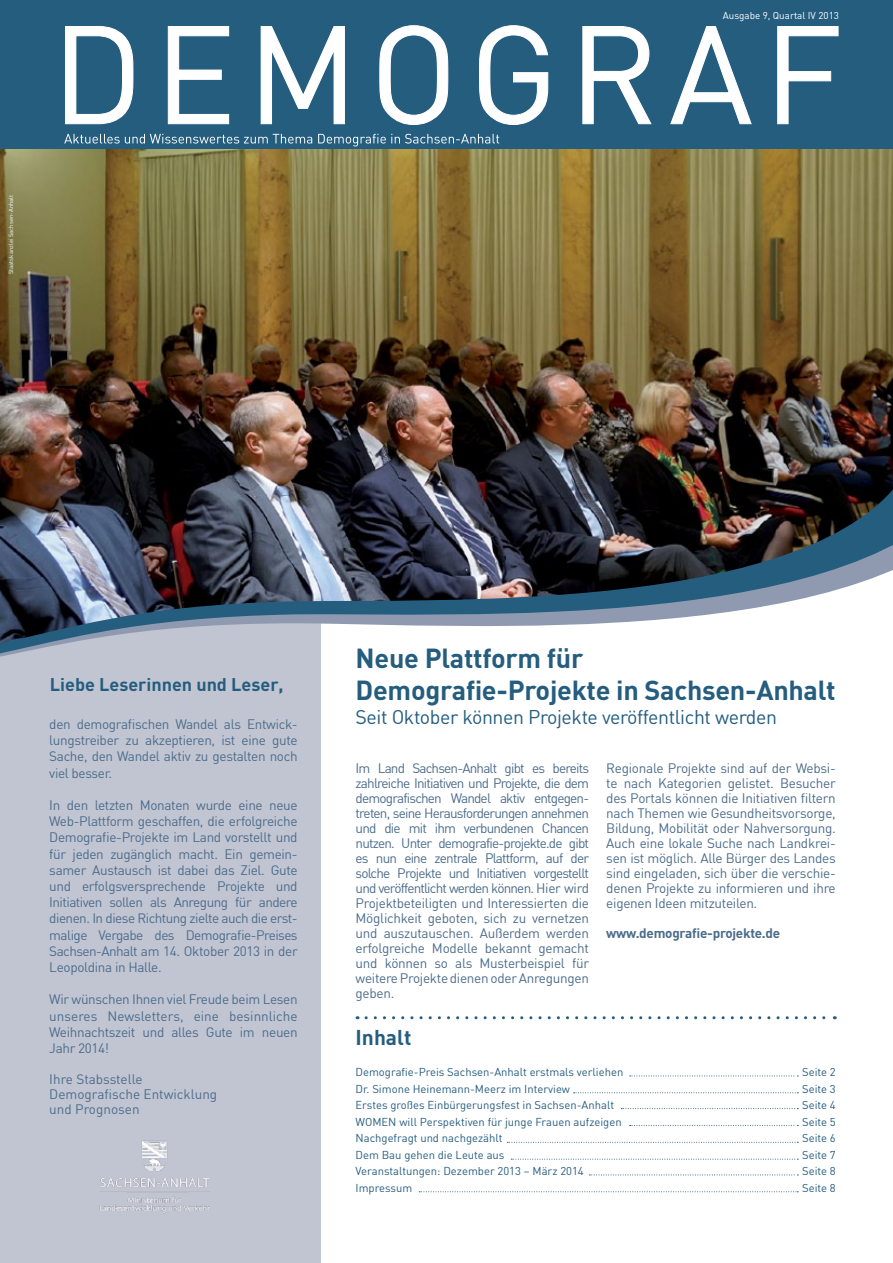
<style>
.page{position:relative;width:893px;height:1263px;background:#fff}
.page>*{position:absolute;margin:0;border:0;box-sizing:border-box;transform-origin:0 0}
.t1{font:700 27px/32.4px "DIN";letter-spacing:-.01em;color:#255d7f}
.t2{font:700 21px "DIN";color:#255d7f}
.t3{font:19.5px "DIN";letter-spacing:-.02em;color:#255d7f}
.t4{font:700 18px "DIN";color:#255d7f}
.t5{font:13.5px/15px "DIN";letter-spacing:-.025em;color:#4b6c8b;text-align:justify}
.t6{font:13.5px/15px "DIN";color:#4b6c8b}
.t7{font:700 13.5px "DIN";letter-spacing:-.02em;color:#4b6c8b}
.t8{font:11.25px/16.5px "DIN";color:#255d7f}
.t9{font:9.9px "DIN";color:#fff}
.t10{font:6px "DIN";color:#fff}
</style>
<div class="page">
<div style="left:0;top:148px;width:320px;height:1115px;background:#c1c5d2"></div>
<img style="left:0;top:149px;width:893px;height:501px">
<div style="left:0;top:0;width:893px;height:149px;background:#255d7f"></div>
<svg style="left:65px;top:25px;width:774px;height:100px"></svg>
<svg style="left:64px;top:134px;width:435px;height:12px"></svg>
<img style="left:99px;top:1140px;width:111px;height:74px">
<svg style="left:366px;top:1016px;width:469px;height:3px"></svg>
<svg style="left:630px;top:1075px;width:168px;height:1px"></svg>
<svg style="left:574px;top:1092px;width:224px;height:1px"></svg>
<svg style="left:621px;top:1108px;width:177px;height:1px"></svg>
<svg style="left:630px;top:1125px;width:168px;height:1px"></svg>
<svg style="left:507px;top:1142px;width:291px;height:1px"></svg>
<svg style="left:511px;top:1159px;width:287px;height:1px"></svg>
<svg style="left:589px;top:1174px;width:209px;height:1px"></svg>
<svg style="left:419px;top:1191px;width:379px;height:1px"></svg>
<p class="t10" style="left:7px;top:274px;width:81px;rotate:-90deg">Staatskanzlei Sachsen-Anhalt</p>
<p class="t9" style="left:723px;top:9px;width:118px">Ausgabe 9, Quartal IV 2013</p>
<h3 class="t4" style="left:50px;top:673px;width:235px">Liebe Leserinnen und Leser,</h3>
<p class="t5" style="left:49px;top:716px;width:250px;line-height:16.2px">den demografischen Wandel als Entwick&shy;lungstreiber zu akzeptieren, ist eine gute Sache, den Wandel aktiv zu gestalten noch viel besser.</p>
<p class="t5" style="left:49px;top:797px;width:250px;line-height:16.2px">In den letzten Monaten wurde eine neue Web-Plattform geschaffen, die erfolgreiche Demografie-Projekte im Land vorstellt und für jeden zugänglich macht. Ein gemein&shy;samer Austausch ist dabei das Ziel. Gute und erfolgsversprechende Projekte und Initiativen sollen als Anregung für andere dienen. In diese Richtung zielte auch die erst&shy;malige Vergabe des Demografie-Preises Sachsen-Anhalt am 14. Oktober 2013 in der Leopoldina in Halle.</p>
<p class="t5" style="left:49px;top:991px;width:250px;line-height:16.2px">Wir wünschen Ihnen viel Freude beim Lesen unseres Newsletters, eine besinnliche Weihnachtszeit und alles Gute im neuen Jahr 2014!</p>
<p class="t6" style="left:49px;top:1072px;width:169px">Ihre Stabsstelle<br>Demografische Entwicklung und Prognosen</p>
<h1 class="t1" style="left:356px;top:641px;width:482px">Neue Plattform für<br>Demografie-Projekte in Sachsen-Anhalt</h1>
<h3 class="t3" style="left:356px;top:704px;width:423px">Seit Oktober können Projekte veröffentlicht werden</h3>
<p class="t5" style="left:356px;top:761px;width:235px">Im Land Sachsen-Anhalt gibt es bereits zahlreiche Initiativen und Projekte, die dem demografischen Wandel aktiv entgegen&shy;treten, seine Herausforderungen annehmen und die mit ihm verbundenen Chancen nutzen. Unter demografie-projekte.de gibt es nun eine zentrale Plattform, auf der solche Projekte und Initiativen vorgestellt und veröffentlicht werden können. Hier wird Projektbeteiligten und Interessierten die Möglichkeit geboten, sich zu vernetzen und auszutauschen. Außerdem werden erfolgreiche Modelle bekannt gemacht und können so als Musterbeispiel für weitere Projekte dienen oder Anregungen geben.</p>
<p class="t5" style="left:606px;top:760px;width:231px">Regionale Projekte sind auf der Websi&shy;te nach Kategorien gelistet. Besucher des Portals können die Initiativen filtern nach Themen wie Gesundheitsvorsorge, Bildung, Mobilität oder Nahversorgung.<br>Auch eine lokale Suche nach Landkrei&shy;sen ist möglich. Alle Bürger des Landes sind eingeladen, sich über die verschie&shy;denen Projekte zu informieren und ihre eigenen Ideen mitzuteilen.</p>
<p class="t7" style="left:606px;top:924px;width:175px">www.demografie-projekte.de</p>
<h2 class="t2" style="left:356px;top:1023px;width:57px">Inhalt</h2>
<p class="t8" style="left:356px;top:1063px;width:269px">Demografie-Preis Sachsen-Anhalt erstmals verliehen Dr. Simone Heinemann-Meerz im Interview<br>Erstes großes Einbürgerungsfest in Sachsen-Anhalt WOMEN will Perspektiven für junge Frauen aufzeigen Nachgefragt und nachgezählt<br>Dem Bau gehen die Leute aus<br>Veranstaltungen: Dezember 2013 – März 2014<br>Impressum</p>
<p class="t8" style="left:802px;top:1063px;width:35px;text-align:justify">Seite 2<br>Seite 3<br>Seite 4<br>Seite 5<br>Seite 6<br>Seite 7<br>Seite 8<br>Seite 8</p>
</div>
